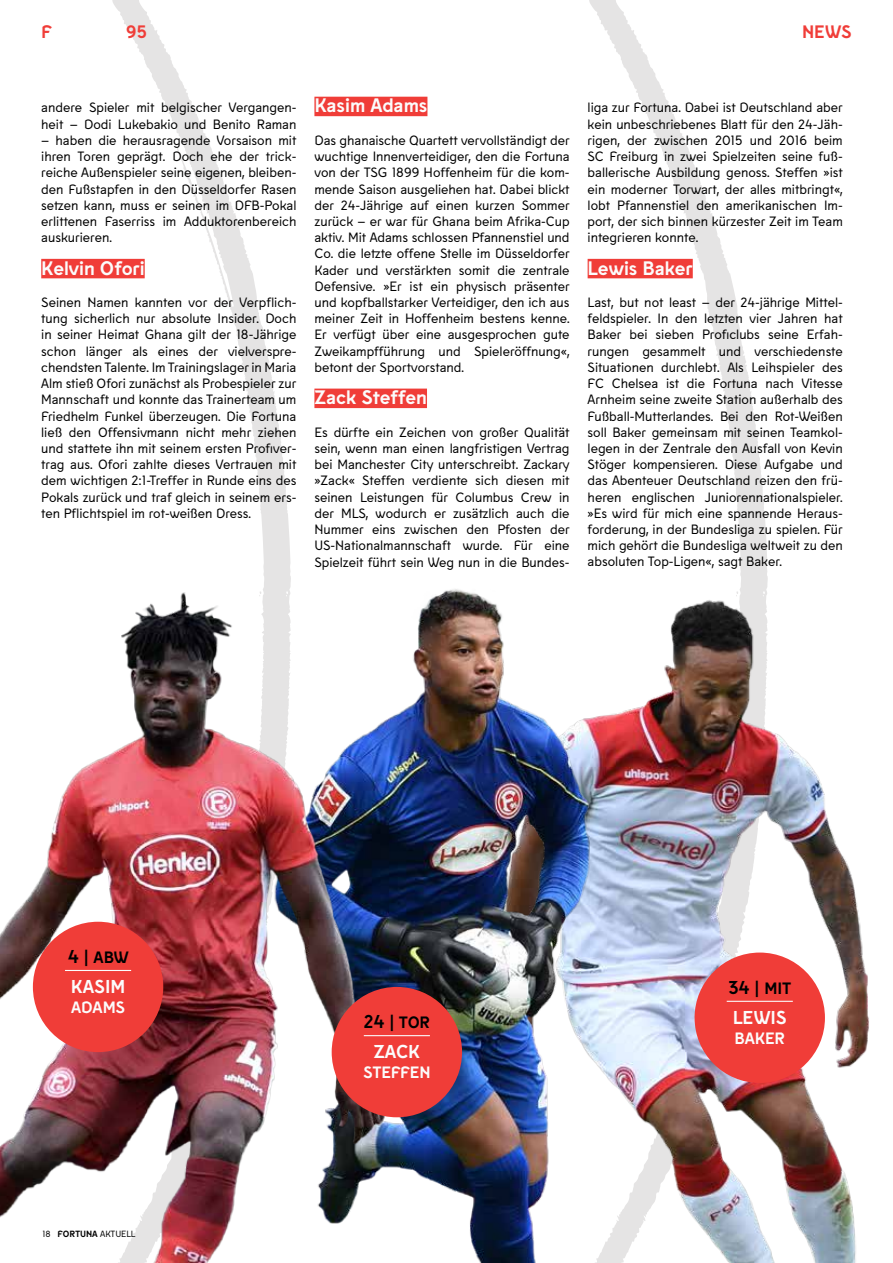
<style>
.page{position:relative;width:893px;height:1263px;background:#fff}
.page>*{position:absolute;margin:0;border:0;box-sizing:border-box;transform-origin:0 0}
.t1{font:700 19.5px "Fortuna Sans";color:#fcfcfc}
.t2{font:700 18.6px "Fortuna Sans";color:#fcfcfc}
.t3{font:700 18.6px "Fortuna Sans";color:#000}
.t4{font:700 18px "Fortuna Sans";color:#f03d38}
.t5{font:700 16.35px "Fortuna Sans";color:#fcfcfc}
.t6{font:700 16.35px "Fortuna Sans";color:#000}
.t7{font:13.5px/16.2px "Fortuna Sans";color:#000;text-align:justify}
.t8{font:9px "Fortuna Sans";color:#000}
.s1{font-size:18.6px}
.s2{font-weight:700}
.s3{font-size:16.35px}
</style>
<div class="page">
<svg style="left:587px;top:0;width:181px;height:596px"></svg>
<svg style="left:98px;top:0;width:190px;height:593px"></svg>
<img style="left:607px;top:596px;width:262px;height:667px">
<img style="left:251px;top:514px;width:356px;height:749px">
<img style="left:0;top:593px;width:414px;height:670px">
<div style="left:41px;top:259px;width:104px;height:19px;background:#f03d38"></div>
<div style="left:314px;top:97px;width:113px;height:19px;background:#f03d38"></div>
<div style="left:314px;top:389px;width:113px;height:19px;background:#f03d38"></div>
<div style="left:588px;top:259px;width:105px;height:19px;background:#f03d38"></div>
<div style="left:33px;top:922px;width:130px;height:130px;background:#f03d38;border-radius:50%"></div>
<hr style="left:65px;top:970px;width:66px;height:1px;background:#fcfcfc">
<div style="left:332px;top:987px;width:130px;height:130px;background:#f03d38;border-radius:50%"></div>
<hr style="left:364px;top:1035px;width:66px;height:1px;background:#fcfcfc">
<div style="left:695px;top:952px;width:130px;height:131px;background:#f03d38;border-radius:50%"></div>
<hr style="left:727px;top:1001px;width:66px;height:1px;background:#fcfcfc">
<h3 class="t4" style="left:41px;top:17px;width:12px">F</h3>
<h3 class="t4" style="left:126px;top:17px;width:22px">95</h3>
<h3 class="t4" style="left:802px;top:17px;width:51px">NEWS</h3>
<p class="t7" style="left:41px;top:99px;width:257px">andere Spieler mit belgischer Vergangen&shy;heit – Dodi Lukebakio und Benito Raman</p>
<p class="t7" style="left:41px;top:132px;width:257px">– haben die herausragende Vorsaison mit ihren Toren geprägt. Doch ehe der trick&shy;reiche Außenspieler seine eigenen, bleiben&shy;den Fußstapfen in den Düsseldorfer Rasen setzen kann, muss er seinen im DFB-Pokal erlittenen Faserriss im Adduktorenbereich auskurieren.</p>
<h1 class="t1" style="left:41px;top:252px;width:105px">Kelvin Ofori</h1>
<p class="t7" style="left:41px;top:294px;width:257px">Seinen Namen kannten vor der Verpflich&shy;tung sicherlich nur absolute Insider. Doch in seiner Heimat Ghana gilt der 18-Jährige schon länger als eines der vielverspre&shy;chendsten Talente. Im Trainingslager in Maria Alm stieß Ofori zunächst als Probespieler zur Mannschaft und konnte das Trainerteam um Friedhelm Funkel überzeugen. Die Fortuna ließ den Offensivmann nicht mehr ziehen und stattete ihn mit seinem ersten Profiver&shy;trag aus. Ofori zahlte dieses Vertrauen mit dem wichtigen 2:1-Treffer in Runde eins des Pokals zurück und traf gleich in seinem ers&shy;ten Pflichtspiel im rot-weißen Dress.</p>
<h1 class="t1" style="left:314px;top:90px;width:115px">Kasim Adams</h1>
<p class="t7" style="left:314px;top:132px;width:257px">Das ghanaische Quartett vervollständigt der wuchtige Innenverteidiger, den die Fortuna von der TSG 1899 Hoffenheim für die kom&shy;mende Saison ausgeliehen hat. Dabei blickt der 24-Jährige auf einen kurzen Sommer zurück – er war für Ghana beim Afrika-Cup aktiv. Mit Adams schlossen Pfannenstiel und Co. die letzte offene Stelle im Düsseldorfer Kader und verstärkten somit die zentrale Defensive. »Er ist ein physisch präsenter und kopfballstarker Verteidiger, den ich aus meiner Zeit in Hoffenheim bestens kenne.<br>Er verfügt über eine ausgesprochen gute Zweikampfführung und Spieleröffnung«, betont der Sportvorstand.</p>
<h1 class="t1" style="left:314px;top:382px;width:114px">Zack Steffen</h1>
<p class="t7" style="left:314px;top:423px;width:257px">Es dürfte ein Zeichen von großer Qualität sein, wenn man einen langfristigen Vertrag bei Manchester City unterschreibt. Zackary »Zack« Steffen verdiente sich diesen mit seinen Leistungen für Columbus Crew in der MLS, wodurch er zusätzlich auch die Nummer eins zwischen den Pfosten der US-Nationalmannschaft wurde. Für eine Spielzeit führt sein Weg nun in die Bundes-</p>
<p class="t7" style="left:588px;top:99px;width:257px">liga zur Fortuna. Dabei ist Deutschland aber kein unbeschriebenes Blatt für den 24-Jäh&shy;rigen, der zwischen 2015 und 2016 beim SC Freiburg in zwei Spielzeiten seine fuß&shy;ballerische Ausbildung genoss. Steffen »ist ein moderner Torwart, der alles mitbringt«, lobt Pfannenstiel den amerikanischen Im&shy;port, der sich binnen kürzester Zeit im Team integrieren konnte.</p>
<h1 class="t1" style="left:588px;top:252px;width:107px">Lewis Baker</h1>
<p class="t7" style="left:588px;top:294px;width:257px">Last, but not least – der 24-jährige Mittel&shy;feldspieler. In den letzten vier Jahren hat Baker bei sieben Proficlubs seine Erfah&shy;rungen gesammelt und verschiedenste Situationen durchlebt. Als Leihspieler des FC Chelsea ist die Fortuna nach Vitesse Arnheim seine zweite Station außerhalb des Fußball-Mutterlandes. Bei den Rot-Weißen soll Baker gemeinsam mit seinen Teamkol&shy;legen in der Zentrale den Ausfall von Kevin Stöger kompensieren. Diese Aufgabe und das Abenteuer Deutschland reizen den frü&shy;heren englischen Juniorennationalspieler. »Es wird für mich eine spannende Heraus&shy;forderung, in der Bundesliga zu spielen. Für mich gehört die Bundesliga weltweit zu den absoluten Top-Ligen«, sagt Baker.</p>
<p class="t6" style="left:68px;top:944px;width:62px"><span class="s1">4 |</span> ABW</p>
<h2 class="t2" style="left:71px;top:972px;width:56px">KASIM</h2>
<p class="t5" style="left:71px;top:994px;width:56px">ADAMS</p>
<p class="t8" style="left:43px;top:1227px;width:94px">18 <span class="s2">FORTUNA</span> AKTUELL</p>
<h2 class="t3" style="left:728px;top:973px;width:64px">34 | <span class="s3">MIT</span></h2>
<h2 class="t3" style="left:364px;top:1007px;width:68px">24 | <span class="s3">TOR</span></h2>
<h2 class="t2" style="left:733px;top:1003px;width:55px">LEWIS</h2>
<p class="t5" style="left:734px;top:1025px;width:52px">BAKER</p>
<h2 class="t2" style="left:374px;top:1037px;width:48px">ZACK</h2>
<p class="t5" style="left:363px;top:1059px;width:69px">STEFFEN</p>
</div>
